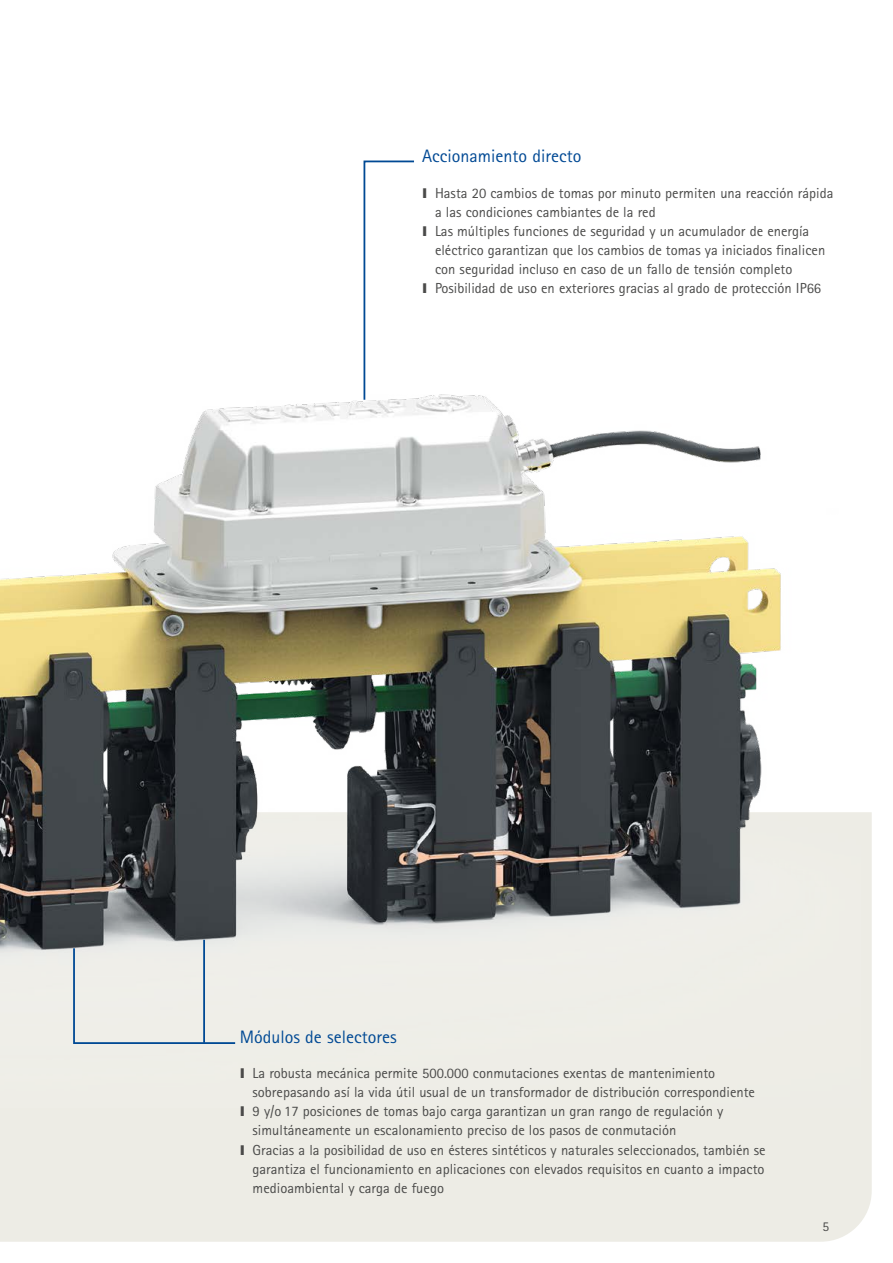
<style>
.page{position:relative;width:893px;height:1263px;background:#fff}
.page>*{position:absolute;margin:0;border:0;box-sizing:border-box;transform-origin:0 0}
.Haupttext{font:18px "Rotis Sans Serif Pro Cyr";color:#004994}
.Haupttext-2{font:14.55px/19.2px "Rotis Sans Serif Pro Cyr";color:#4a4a49}
.t1{font:13.5px "Rotis Sans Serif Pro Cyr";color:#4a4a49}
.s1{font-family:"Arial";font-weight:900;font-size:13.5px}
</style>
<div class="page">
<div style="left:0;top:812px;width:872px;height:430px;background:#edece5"></div>
<img style="left:0;top:394px;width:860px;height:714px">
<svg style="left:363px;top:160px;width:53px;height:241px"></svg>
<div style="left:72px;top:946px;width:165px;height:99px;background:#efeee9"></div>
<hr style="left:203px;top:940px;width:2px;height:103px;background:#004994">
<p class="Haupttext" style="left:422px;top:146px;width:161px">Accionamiento directo</p>
<p class="Haupttext-2" style="left:435px;top:183px;width:400px;text-indent:-13px"><span class="s1">I</span> Hasta 20 cambios de tomas por minuto permiten una reacción rápida a las condiciones cambiantes de la red</p>
<p class="Haupttext-2" style="left:435px;top:222px;width:392px;text-indent:-13px"><span class="s1">I</span> Las múltiples funciones de seguridad y un acumulador de energía eléctrico garantizan que los cambios de tomas ya iniciados finalicen con seguridad incluso en caso de un fallo de tensión completo</p>
<p class="Haupttext-2" style="left:422px;top:279px;width:400px"><span class="s1">I</span> Posibilidad de uso en exteriores gracias al grado de protección IP66</p>
<p class="Haupttext" style="left:240px;top:1026px;width:158px">Módulos de selectores</p>
<p class="Haupttext-2" style="left:253px;top:1063px;width:504px;text-indent:-13px"><span class="s1">I</span> La robusta mecánica permite 500.000 conmutaciones exentas de mantenimiento sobrepasando así la vida útil usual de un transformador de distribución correspondiente</p>
<p class="Haupttext-2" style="left:253px;top:1102px;width:472px;text-indent:-13px"><span class="s1">I</span> 9 y/o 17 posiciones de tomas bajo carga garantizan un gran rango de regulación y simultáneamente un escalonamiento preciso de los pasos de conmutación</p>
<p class="Haupttext-2" style="left:253px;top:1140px;width:515px;text-align:justify;text-indent:-13px"><span class="s1">I</span> Gracias a la posibilidad de uso en ésteres sintéticos y naturales seleccionados, también se garantiza el funcionamiento en aplicaciones con elevados requisitos en cuanto a impacto medioambiental y carga de fuego</p>
<p class="t1" style="left:822px;top:1218px;width:8px">5</p>
</div>
